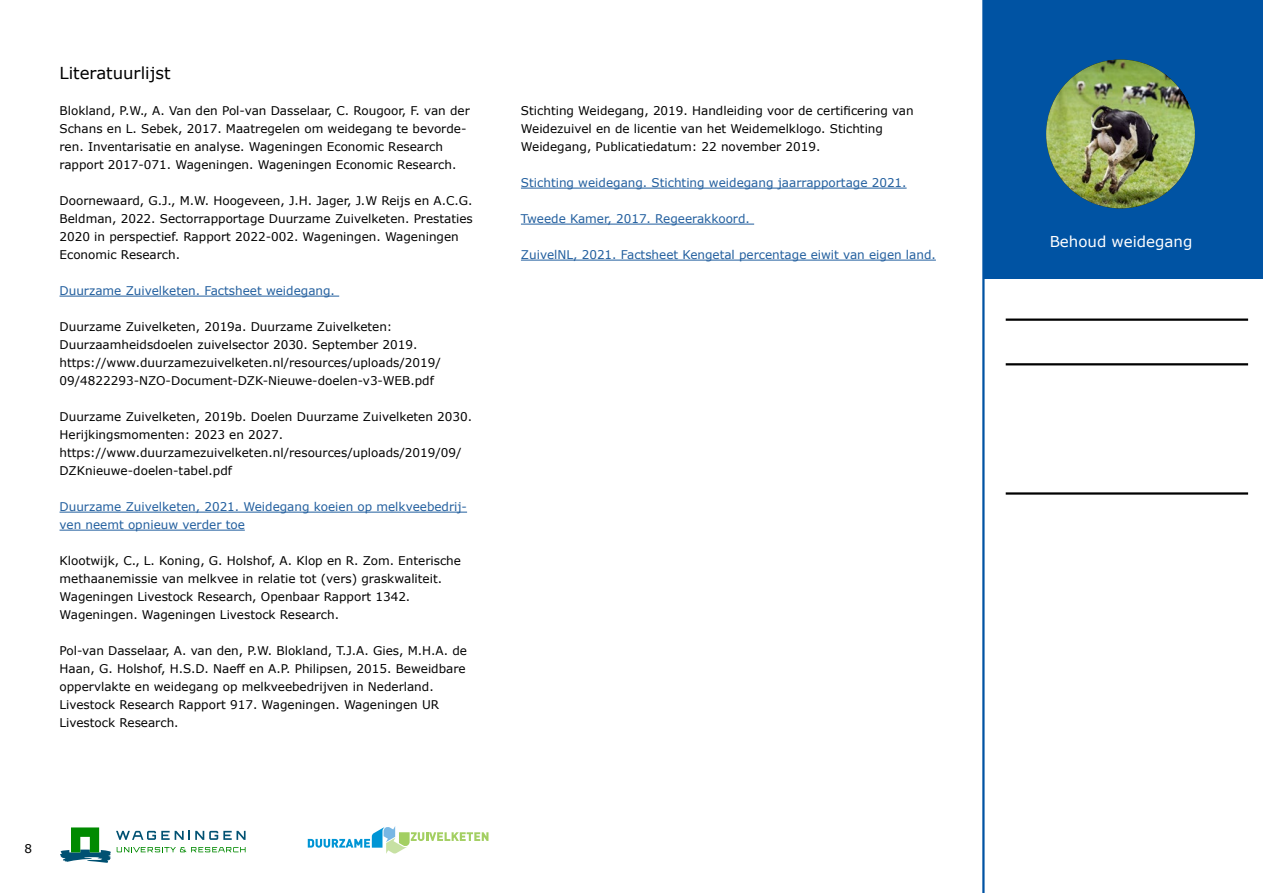
<style>
.page{position:relative;width:1263px;height:893px;background:#fff}
.page>*{position:absolute;margin:0;border:0;box-sizing:border-box;transform-origin:0 0}
.H2_Kop_tussenkop{font:16.5px "Verdana";color:#000}
.t1{font:15px "Verdana";color:#fff}
.Platte_tekst{font:12px/18px "Verdana";color:#000}
.Platte_tekst-2{font:12px/18px "Verdana";color:#215e9e}
</style>
<div class="page">
<hr style="left:982px;top:0;width:2px;height:893px;background:#0053a3">
<hr style="left:1006px;top:363px;width:242px;height:2px;background:#000">
<hr style="left:1006px;top:318px;width:242px;height:3px;background:#000">
<hr style="left:1006px;top:492px;width:242px;height:3px;background:#000">
<hr style="left:60px;top:296px;width:279px;height:1px;background:#215e9e">
<hr style="left:60px;top:512px;width:407px;height:1px;background:#215e9e">
<hr style="left:60px;top:530px;width:185px;height:1px;background:#215e9e">
<hr style="left:521px;top:188px;width:386px;height:1px;background:#215e9e">
<hr style="left:521px;top:224px;width:233px;height:1px;background:#215e9e">
<hr style="left:521px;top:260px;width:415px;height:1px;background:#215e9e">
<div style="left:983px;top:0;width:280px;height:279px;background:#0053a3"></div>
<img style="left:1046px;top:60px;width:149px;height:148px;border-radius:74px">
<svg style="left:60px;top:827px;width:186px;height:36px"></svg>
<svg style="left:308px;top:826px;width:180px;height:28px"></svg>
<h2 class="H2_Kop_tussenkop" style="left:60px;top:62px;width:112px">Literatuurlijst</h2>
<p class="Platte_tekst" style="left:60px;top:102px;width:412px">Blokland, P.W., A. Van den Pol-van Dasselaar, C. Rougoor, F. van der Schans en L. Sebek, 2017. Maatregelen om weidegang te bevorde&shy;ren. Inventarisatie en analyse. Wageningen Economic Research rapport 2017-071. Wageningen. Wageningen Economic Research.</p>
<p class="Platte_tekst" style="left:60px;top:192px;width:415px">Doornewaard, G.J., M.W. Hoogeveen, J.H. Jager, J.W Reijs en A.C.G.<br>Beldman, 2022. Sectorrapportage Duurzame Zuivelketen. Prestaties 2020 in perspectief. Rapport 2022-002. Wageningen. Wageningen Economic Research.</p>
<p class="Platte_tekst-2" style="left:60px;top:282px;width:277px">Duurzame Zuivelketen. Factsheet weidegang.</p>
<p class="Platte_tekst" style="left:60px;top:318px;width:383px">Duurzame Zuivelketen, 2019a. Duurzame Zuivelketen:<br>Duurzaamheidsdoelen zuivelsector 2030. September 2019. https://www.duurzamezuivelketen.nl/resources/uploads/2019/ 09/4822293-NZO-Document-DZK-Nieuwe-doelen-v3-WEB.pdf</p>
<p class="Platte_tekst" style="left:60px;top:408px;width:414px">Duurzame Zuivelketen, 2019b. Doelen Duurzame Zuivelketen 2030.<br>Herijkingsmomenten: 2023 en 2027.</p>
<p class="Platte_tekst" style="left:60px;top:444px;width:403px">https://www.duurzamezuivelketen.nl/resources/uploads/2019/09/<br>DZKnieuwe-doelen-tabel.pdf</p>
<p class="Platte_tekst-2" style="left:60px;top:498px;width:409px">Duurzame Zuivelketen, 2021. Weidegang koeien op melkveebedrij&shy;ven neemt opnieuw verder toe</p>
<p class="Platte_tekst" style="left:60px;top:552px;width:403px">Klootwijk, C., L. Koning, G. Holshof, A. Klop en R. Zom. Enterische methaanemissie van melkvee in relatie tot (vers) graskwaliteit.<br>Wageningen Livestock Research, Openbaar Rapport 1342.<br>Wageningen. Wageningen Livestock Research.</p>
<p class="Platte_tekst" style="left:60px;top:642px;width:409px">Pol-van Dasselaar, A. van den, P.W. Blokland, T.J.A. Gies, M.H.A. de Haan, G. Holshof, H.S.D. Naeff en A.P. Philipsen, 2015. Beweidbare oppervlakte en weidegang op melkveebedrijven in Nederland.<br>Livestock Research Rapport 917. Wageningen. Wageningen UR Livestock Research.</p>
<p class="Platte_tekst" style="left:24px;top:840px;width:9px">8</p>
<p class="Platte_tekst" style="left:521px;top:102px;width:394px">Stichting Weidegang, 2019. Handleiding voor de certificering van<br>Weidezuivel en de licentie van het Weidemelklogo. Stichting<br>Weidegang, Publicatiedatum: 22 november 2019.</p>
<p class="Platte_tekst-2" style="left:521px;top:174px;width:387px">Stichting weidegang. Stichting weidegang jaarrapportage 2021.</p>
<p class="Platte_tekst-2" style="left:521px;top:210px;width:230px">Tweede Kamer, 2017. Regeerakkoord.</p>
<p class="Platte_tekst-2" style="left:521px;top:246px;width:416px">ZuivelNL, 2021. Factsheet Kengetal percentage eiwit van eigen land.</p>
<p class="t1" style="left:1050px;top:231px;width:144px">Behoud weidegang</p>
</div>
